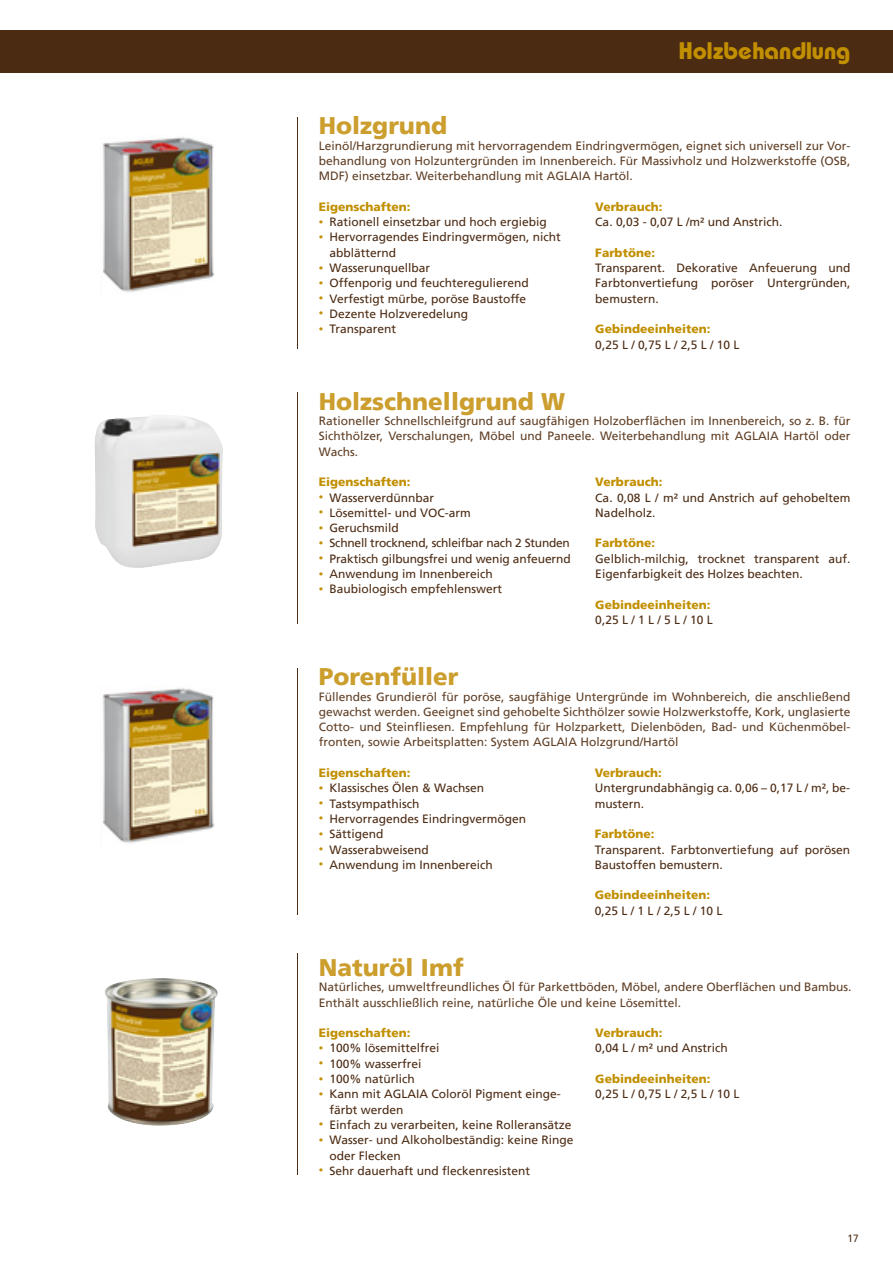
<style>
.page{position:relative;width:893px;height:1263px;background:#fff}
.page>*{position:absolute;margin:0;border:0;box-sizing:border-box;transform-origin:0 0}
.t1{font:900 24px "Frutiger LT";color:#cb9e2d}
.t2{font:24px "Bauhaus Bold ITC";color:#c18f00}
.t3{font:12px/15.3px "Frutiger LT";color:#4c2b13}
.t4{font:12px/15.3px "Frutiger LT";color:#603f25;text-align:justify}
.t5{font:900 12px "Frutiger LT";color:#c18f00}
.t6{font:12px "Frutiger LT";letter-spacing:-.02em;color:#4c2b13}
.t7{font:10.5px "Frutiger LT";color:#4c2b13;scale:.95 1}
.s1{font-size:9px;color:#c18f00}
</style>
<div class="page">
<img style="left:103px;top:137px;width:111px;height:156px">
<img style="left:95px;top:415px;width:128px;height:153px">
<img style="left:103px;top:688px;width:111px;height:156px">
<hr style="left:297px;top:117px;width:1px;height:232px;background:#4c2b13">
<hr style="left:297px;top:392px;width:1px;height:232px;background:#4c2b13">
<hr style="left:297px;top:668px;width:1px;height:247px;background:#4c2b13">
<img style="left:105px;top:978px;width:112px;height:148px">
<hr style="left:297px;top:953px;width:1px;height:222px;background:#4c2b13">
<div style="left:0;top:30px;width:893px;height:42px;background:#4c2b13"></div>
<h1 class="t2" style="left:678px;top:41px;width:174px">Holzbehandlung</h1>
<h1 class="t1" style="left:319px;top:111px;width:130px">Holzgrund</h1>
<p class="t4" style="left:319px;top:138px;width:533px">Leinöl/Harzgrundierung mit hervorragendem Eindringvermögen, eignet sich universell zur Vor&shy;behandlung von Holzuntergründen im Innenbereich. Für Massivholz und Holzwerkstoffe (OSB, MDF) einsetzbar. Weiterbehandlung mit AGLAIA Hartöl.</p>
<p class="t5" style="left:319px;top:199px;width:93px">Eigenschaften:</p>
<p class="t3" style="left:319px;top:214px;width:230px"><span class="s1">•</span> Rationell einsetzbar und hoch ergiebig</p>
<p class="t3" style="left:330px;top:230px;width:233px;text-indent:-11px"><span class="s1">•</span> Hervorragendes Eindringvermögen, nicht abblätternd</p>
<p class="t3" style="left:319px;top:260px;width:113px"><span class="s1">•</span> Wasserunquellbar</p>
<p class="t3" style="left:319px;top:276px;width:211px"><span class="s1">•</span> Offenporig und feuchteregulierend</p>
<p class="t3" style="left:319px;top:291px;width:209px"><span class="s1">•</span> Verfestigt mürbe, poröse Baustoffe</p>
<p class="t3" style="left:319px;top:306px;width:151px"><span class="s1">•</span> Dezente Holzveredelung</p>
<p class="t3" style="left:319px;top:321px;width:79px"><span class="s1">•</span> Transparent</p>
<p class="t5" style="left:595px;top:199px;width:69px">Verbrauch:</p>
<p class="t3" style="left:595px;top:214px;width:189px">Ca. 0,03 - 0,07 L /m² und Anstrich.</p>
<p class="t5" style="left:595px;top:245px;width:61px">Farbtöne:</p>
<p class="t3" style="left:595px;top:260px;width:257px;text-align:justify">Transparent. Dekorative Anfeuerung und Farbtonvertiefung poröser Untergründen, bemustern.</p>
<p class="t5" style="left:595px;top:322px;width:117px">Gebindeeinheiten:</p>
<p class="t3" style="left:595px;top:337px;width:146px">0,25 L / 0,75 L / 2,5 L / 10 L</p>
<h1 class="t1" style="left:319px;top:387px;width:248px">Holzschnellgrund W</h1>
<p class="t4" style="left:319px;top:413px;width:533px">Rationeller Schnellschleifgrund auf saugfähigen Holzoberflächen im Innenbereich, so z. B. für Sichthölzer, Verschalungen, Möbel und Paneele. Weiterbehandlung mit AGLAIA Hartöl oder Wachs.</p>
<p class="t5" style="left:319px;top:475px;width:93px">Eigenschaften:</p>
<p class="t3" style="left:319px;top:490px;width:117px"><span class="s1">•</span> Wasserverdünnbar</p>
<p class="t3" style="left:319px;top:505px;width:153px"><span class="s1">•</span> Lösemittel- und VOC-arm</p>
<p class="t3" style="left:319px;top:520px;width:81px"><span class="s1">•</span> Geruchsmild</p>
<p class="t6" style="left:319px;top:536px;width:253px"><span class="s1">•</span> Schnell trocknend, schleifbar nach 2 Stunden</p>
<p class="t3" style="left:319px;top:551px;width:253px"><span class="s1">•</span> Praktisch gilbungsfrei und wenig anfeuernd</p>
<p class="t3" style="left:319px;top:566px;width:175px"><span class="s1">•</span> Anwendung im Innenbereich</p>
<p class="t3" style="left:319px;top:582px;width:185px"><span class="s1">•</span> Baubiologisch empfehlenswert</p>
<p class="t5" style="left:595px;top:475px;width:69px">Verbrauch:</p>
<p class="t3" style="left:595px;top:490px;width:257px">Ca. 0,08 L / m² und Anstrich auf gehobeltem<br>Nadelholz.</p>
<p class="t5" style="left:595px;top:536px;width:61px">Farbtöne:</p>
<p class="t3" style="left:595px;top:551px;width:257px">Gelblich-milchig, trocknet transparent auf.<br>Eigenfarbigkeit des Holzes beachten.</p>
<p class="t5" style="left:595px;top:597px;width:117px">Gebindeeinheiten:</p>
<p class="t3" style="left:595px;top:612px;width:119px">0,25 L / 1 L / 5 L / 10 L</p>
<h1 class="t1" style="left:319px;top:662px;width:141px">Porenfüller</h1>
<p class="t4" style="left:319px;top:689px;width:533px">Füllendes Grundieröl für poröse, saugfähige Untergründe im Wohnbereich, die anschließend gewachst werden. Geeignet sind gehobelte Sichthölzer sowie Holzwerkstoffe, Kork, unglasierte Cotto- und Steinfliesen. Empfehlung für Holzparkett, Dielenböden, Bad- und Küchenmöbel&shy;fronten, sowie Arbeitsplatten: System AGLAIA Holzgrund/Hartöl</p>
<p class="t5" style="left:319px;top:765px;width:93px">Eigenschaften:</p>
<p class="t3" style="left:319px;top:780px;width:167px"><span class="s1">•</span> Klassisches Ölen &amp; Wachsen</p>
<p class="t3" style="left:319px;top:796px;width:102px"><span class="s1">•</span> Tastsympathisch</p>
<p class="t3" style="left:319px;top:811px;width:209px"><span class="s1">•</span> Hervorragendes Eindringvermögen</p>
<p class="t3" style="left:319px;top:826px;width:66px"><span class="s1">•</span> Sättigend</p>
<p class="t3" style="left:319px;top:842px;width:111px"><span class="s1">•</span> Wasserabweisend</p>
<p class="t3" style="left:319px;top:857px;width:175px"><span class="s1">•</span> Anwendung im Innenbereich</p>
<p class="t5" style="left:595px;top:765px;width:69px">Verbrauch:</p>
<p class="t3" style="left:595px;top:780px;width:257px">Untergrundabhängig ca. 0,06 – 0,17 L / m², be&shy;mustern.</p>
<p class="t5" style="left:595px;top:827px;width:61px">Farbtöne:</p>
<p class="t3" style="left:595px;top:842px;width:257px">Transparent. Farbtonvertiefung auf porösen<br>Baustoffen bemustern.</p>
<p class="t5" style="left:595px;top:888px;width:117px">Gebindeeinheiten:</p>
<p class="t3" style="left:595px;top:903px;width:129px">0,25 L / 1 L / 2,5 L / 10 L</p>
<h1 class="t1" style="left:319px;top:953px;width:146px">Naturöl Imf</h1>
<p class="t4" style="left:319px;top:979px;width:534px">Natürliches, umweltfreundliches Öl für Parkettböden, Möbel, andere Oberflächen und Bambus.<br>Enthält ausschließlich reine, natürliche Öle und keine Lösemittel.</p>
<p class="t5" style="left:319px;top:1026px;width:93px">Eigenschaften:</p>
<p class="t3" style="left:319px;top:1041px;width:122px"><span class="s1">•</span> 100% lösemittelfrei</p>
<p class="t3" style="left:319px;top:1056px;width:104px"><span class="s1">•</span> 100% wasserfrei</p>
<p class="t3" style="left:319px;top:1071px;width:97px"><span class="s1">•</span> 100% natürlich</p>
<p class="t3" style="left:330px;top:1086px;width:233px;text-indent:-11px"><span class="s1">•</span> Kann mit AGLAIA Coloröl Pigment einge&shy;färbt werden</p>
<p class="t3" style="left:319px;top:1117px;width:254px"><span class="s1">•</span> Einfach zu verarbeiten, keine Rolleransätze</p>
<p class="t3" style="left:330px;top:1132px;width:245px;text-indent:-11px"><span class="s1">•</span> Wasser- und Alkoholbeständig: keine Ringe oder Flecken</p>
<p class="t3" style="left:319px;top:1163px;width:213px"><span class="s1">•</span> Sehr dauerhaft und fleckenresistent</p>
<p class="t5" style="left:595px;top:1026px;width:69px">Verbrauch:</p>
<p class="t3" style="left:595px;top:1041px;width:134px">0,04 L / m² und Anstrich</p>
<p class="t5" style="left:595px;top:1071px;width:117px">Gebindeeinheiten:</p>
<p class="t3" style="left:595px;top:1086px;width:146px">0,25 L / 0,75 L / 2,5 L / 10 L</p>
<p class="t7" style="left:847px;top:1232px;width:13px">17</p>
</div>
